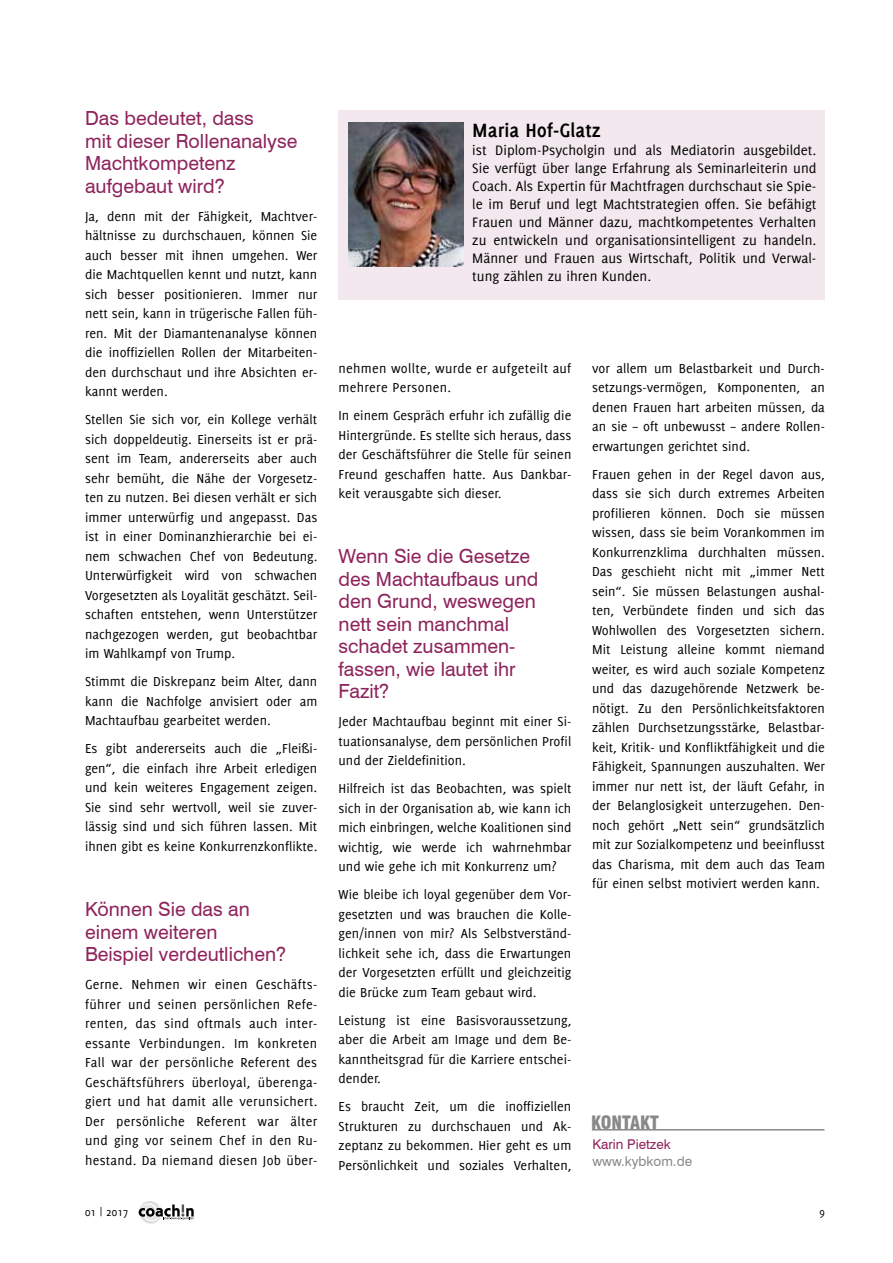
<style>
.page{position:relative;width:893px;height:1263px;background:#fff}
.page>*{position:absolute;margin:0;border:0;box-sizing:border-box;transform-origin:0 0}
.t1{font:700 21px "Delicious";color:#000}
.t2{font:19.5px/22.5px "Swiss 721 BT";color:#8e245c}
.t3{font:900 condensed 18px "Swiss 721 BT";color:#87888a}
.t4{font:15px/18px "Delicious";color:#000;text-align:justify}
.t5{font:14.25px/19.5px "Delicious";color:#000;text-align:justify}
.t6{font:14.25px/19.5px "Delicious";letter-spacing:.02em;color:#000}
.t7{font:13.5px "Swiss 721 BT";color:#87888a}
.t8{font:13.5px "Swiss 721 BT";color:#8e245c}
.t9{font:12px "Delicious";letter-spacing:.01em;color:#000}
</style>
<div class="page">
<svg style="left:138px;top:1201px;width:56px;height:23px"></svg>
<div style="left:339px;top:111px;width:486px;height:189px;background:#f2e8ed"></div>
<img style="left:348px;top:122px;width:116px;height:145px">
<hr style="left:592px;top:1129px;width:232px;height:1px;background:#87888a">
<h2 class="t2" style="left:85px;top:107px;width:214px">Das bedeutet, dass<br>mit dieser Rollenanalyse<br>Machtkompetenz aufgebaut wird?</h2>
<p class="t5" style="left:85px;top:206px;width:234px">Ja, denn mit der Fähigkeit, Machtver&shy;hältnisse zu durchschauen, können Sie auch besser mit ihnen umgehen. Wer die Machtquellen kennt und nutzt, kann sich besser positionieren. Immer nur nett sein, kann in trügerische Fallen füh&shy;ren. Mit der Diamantenanalyse können die inoffiziellen Rollen der Mitarbeiten&shy;den durchschaut und ihre Absichten er&shy;kannt werden.</p>
<p class="t5" style="left:85px;top:410px;width:234px">Stellen Sie sich vor, ein Kollege verhält sich doppeldeutig. Einerseits ist er prä&shy;sent im Team, andererseits aber auch sehr bemüht, die Nähe der Vorgesetz&shy;ten zu nutzen. Bei diesen verhält er sich immer unterwürfig und angepasst. Das ist in einer Dominanzhierarchie bei ei&shy;nem schwachen Chef von Bedeutung.<br>Unterwürfigkeit wird von schwachen Vorgesetzten als Loyalität geschätzt. Seil&shy;schaften entstehen, wenn Unterstützer nachgezogen werden, gut beobachtbar im Wahlkampf von Trump.</p>
<p class="t5" style="left:85px;top:672px;width:234px">Stimmt die Diskrepanz beim Alter, dann kann die Nachfolge anvisiert oder am Machtaufbau gearbeitet werden.</p>
<p class="t5" style="left:85px;top:739px;width:234px">Es gibt andererseits auch die „Fleißi&shy;gen“, die einfach ihre Arbeit erledigen und kein weiteres Engagement zeigen.<br>Sie sind sehr wertvoll, weil sie zuver&shy;lässig sind und sich führen lassen. Mit ihnen gibt es keine Konkurrenzkonflikte.</p>
<h2 class="t2" style="left:85px;top:898px;width:203px">Können Sie das an einem weiteren<br>Beispiel verdeutlichen?</h2>
<p class="t5" style="left:85px;top:974px;width:234px">Gerne. Nehmen wir einen Geschäfts&shy;führer und seinen persönlichen Refe&shy;renten, das sind oftmals auch inter&shy;essante Verbindungen. Im konkreten Fall war der persönliche Referent des Geschäftsführers überloyal, überenga&shy;giert und hat damit alle verunsichert.<br>Der persönliche Referent war älter und ging vor seinem Chef in den Ru&shy;hestand. Da niemand diesen Job über-</p>
<h1 class="t1" style="left:472px;top:118px;width:130px">Maria Hof-Glatz</h1>
<p class="t4" style="left:472px;top:141px;width:346px">ist Diplom-Psycholgin und als Mediatorin ausgebildet.<br>Sie verfügt über lange Erfahrung als Seminarleiterin und Coach. Als Expertin für Machtfragen durchschaut sie Spie&shy;le im Beruf und legt Machtstrategien offen. Sie befähigt Frauen und Männer dazu, machtkompetentes Verhalten zu entwickeln und organisationsintelligent zu handeln.<br>Männer und Frauen aus Wirtschaft, Politik und Verwal&shy;tung zählen zu ihren Kunden.</p>
<p class="t6" style="left:339px;top:358px;width:234px">nehmen wollte, wurde er aufgeteilt auf mehrere Personen.</p>
<p class="t5" style="left:339px;top:406px;width:234px">In einem Gespräch erfuhr ich zufällig die Hintergründe. Es stellte sich heraus, dass der Geschäftsführer die Stelle für seinen Freund geschaffen hatte. Aus Dankbar&shy;keit verausgabte sich dieser.</p>
<h2 class="t2" style="left:339px;top:545px;width:201px">Wenn Sie die Gesetze des Machtaufbaus und den Grund, weswegen nett sein manchmal schadet zusammen&shy;fassen, wie lautet ihr<br>Fazit?</h2>
<p class="t5" style="left:339px;top:712px;width:234px">Jeder Machtaufbau beginnt mit einer Si&shy;tuationsanalyse, dem persönlichen Profil und der Zieldefinition.</p>
<p class="t5" style="left:339px;top:779px;width:234px">Hilfreich ist das Beobachten, was spielt sich in der Organisation ab, wie kann ich mich einbringen, welche Koalitionen sind wichtig, wie werde ich wahrnehmbar und wie gehe ich mit Konkurrenz um?</p>
<p class="t5" style="left:339px;top:885px;width:234px">Wie bleibe ich loyal gegenüber dem Vor&shy;gesetzten und was brauchen die Kolle&shy;gen/innen von mir? Als Selbstverständ&shy;lichkeit sehe ich, dass die Erwartungen der Vorgesetzten erfüllt und gleichzeitig die Brücke zum Team gebaut wird.</p>
<p class="t5" style="left:339px;top:1010px;width:234px">Leistung ist eine Basisvoraussetzung, aber die Arbeit am Image und dem Be&shy;kanntheitsgrad für die Karriere entschei&shy;dender.</p>
<p class="t5" style="left:339px;top:1097px;width:234px">Es braucht Zeit, um die inoffiziellen Strukturen zu durchschauen und Ak&shy;zeptanz zu bekommen. Hier geht es um Persönlichkeit und soziales Verhalten,</p>
<p class="t5" style="left:592px;top:358px;width:234px">vor allem um Belastbarkeit und Durch&shy;setzungs-vermögen, Komponenten, an denen Frauen hart arbeiten müssen, da an sie – oft unbewusst – andere Rollen&shy;erwartungen gerichtet sind.</p>
<p class="t5" style="left:592px;top:464px;width:234px">Frauen gehen in der Regel davon aus, dass sie sich durch extremes Arbeiten profilieren können. Doch sie müssen wissen, dass sie beim Vorankommen im Konkurrenzklima durchhalten müssen.<br>Das geschieht nicht mit „immer Nett sein“. Sie müssen Belastungen aushal&shy;ten, Verbündete finden und sich das Wohlwollen des Vorgesetzten sichern.<br>Mit Leistung alleine kommt niemand weiter, es wird auch soziale Kompetenz und das dazugehörende Netzwerk be&shy;nötigt. Zu den Persönlichkeitsfaktoren zählen Durchsetzungsstärke, Belastbar&shy;keit, Kritik- und Konfliktfähigkeit und die Fähigkeit, Spannungen auszuhalten. Wer immer nur nett ist, der läuft Gefahr, in der Belanglosigkeit unterzugehen. Den&shy;noch gehört „Nett sein“ grundsätzlich mit zur Sozialkompetenz und beeinflusst das Charisma, mit dem auch das Team für einen selbst motiviert werden kann.</p>
<p class="t3" style="left:591px;top:1112px;width:69px">KONTAKT</p>
<p class="t8" style="left:592px;top:1136px;width:80px">Karin Pietzek</p>
<p class="t7" style="left:592px;top:1152px;width:101px">www.kybkom.de</p>
<p class="t9" style="left:85px;top:1205px;width:45px">01 | 2017</p>
<p class="t9" style="left:819px;top:1205px;width:7px">9</p>
</div>
